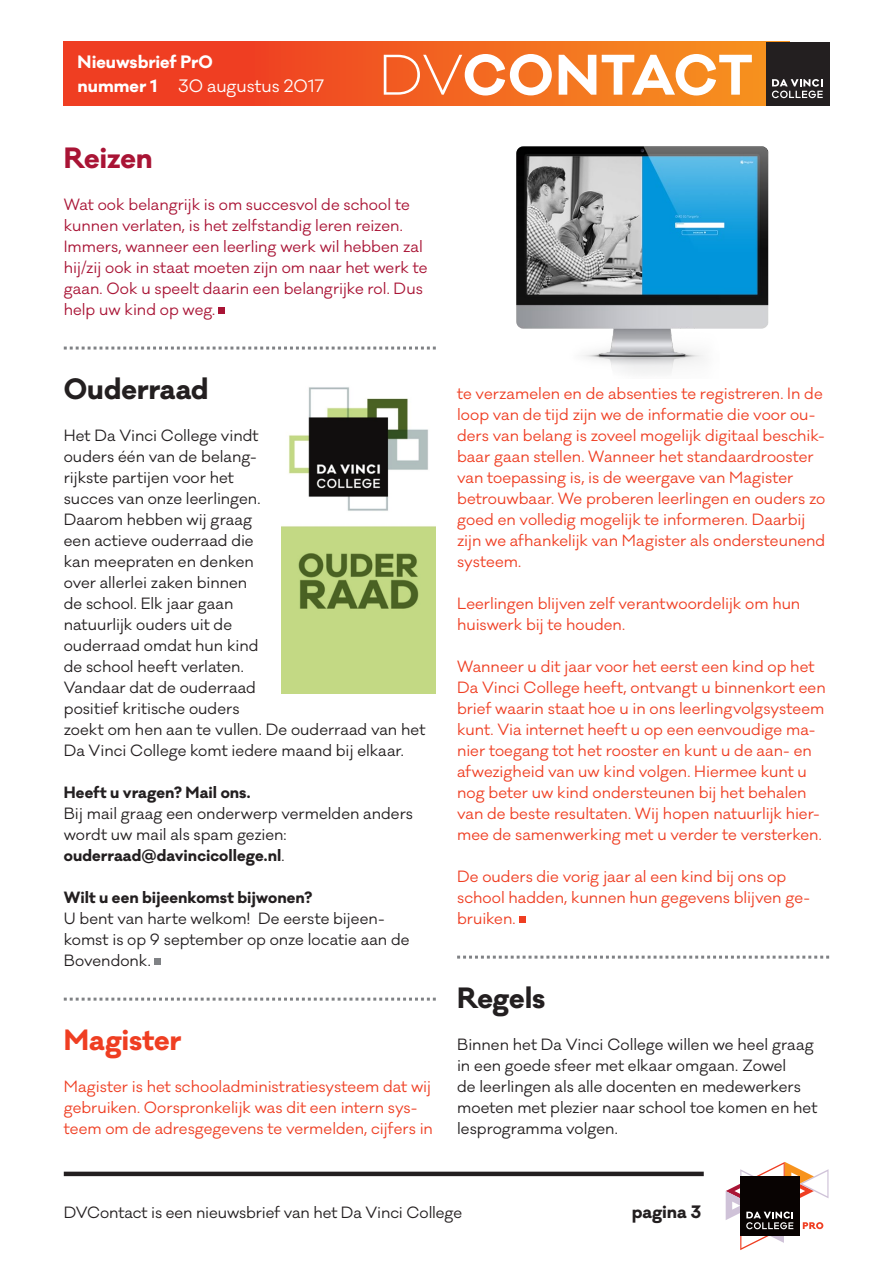
<style>
.page{position:relative;width:893px;height:1263px;background:#fff}
.page>*{position:absolute;margin:0;border:0;box-sizing:border-box;transform-origin:0 0}
.t1{font:700 52.5px "Galano Classic";letter-spacing:.01em;color:#fff}
.t2{font:700 27px "Galano Classic";letter-spacing:-.005em;color:#231f20}
.t3{font:700 27px "Galano Classic";color:#ef3e22}
.t4{font:700 27px "Galano Classic";letter-spacing:-.015em;color:#a91435}
.t5{font:700 16.5px/24px "Galano Classic";color:#fff}
.t6{font:700 16.5px "Galano Classic";color:#231f20}
.t7{font:15px/21px "Galano Classic";color:#ef3e22}
.t8{font:15px/21px "Galano Classic";color:#231f20}
.t9{font:15px/21px "Galano Classic";color:#a91435}
.t10{font:700 15px "Galano Classic";letter-spacing:.005em;color:#231f20}
.s1{font-weight:400}
.s2{font-weight:300}
.s3{font-weight:700}
</style>
<div class="page">
<hr style="left:64px;top:1172px;width:640px;height:4px;background:#231f20">
<svg style="left:726px;top:1162px;width:102px;height:88px"></svg>
<div style="left:64px;top:42px;width:726px;height:63px;background:linear-gradient(to right,#ee2f23,#f7941f)"></div>
<div style="left:766px;top:42px;width:63px;height:63px;background:#231f20"></div>
<svg style="left:772px;top:79px;width:51px;height:19px"></svg>
<div style="left:219px;top:307px;width:6px;height:7px;background:#a91435"></div>
<svg style="left:64px;top:347px;width:372px;height:3px"></svg>
<div style="left:154px;top:958px;width:7px;height:7px;background:#808285"></div>
<svg style="left:64px;top:998px;width:372px;height:3px"></svg>
<div style="left:519px;top:916px;width:7px;height:7px;background:#ef3e22"></div>
<svg style="left:457px;top:956px;width:372px;height:3px"></svg>
<img style="left:516px;top:146px;width:253px;height:228px">
<img style="left:281px;top:387px;width:155px;height:306px">
<p class="t5" style="left:78px;top:50px;width:248px">Nieuwsbrief PrO<br>nummer 1 <span class="s1">30 augustus 2017</span></p>
<h1 class="t1" style="left:379px;top:40px;width:376px"><span class="s2">DV</span>CONTACT</h1>
<h2 class="t4" style="left:64px;top:140px;width:90px">Reizen</h2>
<p class="t9" style="left:64px;top:194px;width:365px">Wat ook belangrijk is om succesvol de school te kunnen verlaten, is het zelfstandig leren reizen.<br>Immers, wanneer een leerling werk wil hebben zal hij/zij ook in staat moeten zijn om naar het werk te gaan. Ook u speelt daarin een belangrijke rol. Dus help uw kind op weg.</p>
<h2 class="t2" style="left:64px;top:371px;width:147px">Ouderraad</h2>
<p class="t8" style="left:64px;top:425px;width:363px">Het Da Vinci College vindt<br>ouders één van de belang-<br>rijkste partijen voor het<br>succes van onze leerlingen.<br>Daarom hebben wij graag<br>een actieve ouderraad die<br>kan meepraten en denken<br>over allerlei zaken binnen<br>de school. Elk jaar gaan<br>natuurlijk ouders uit de<br>ouderraad omdat hun kind<br>de school heeft verlaten.<br>Vandaar dat de ouderraad<br>positief kritische ouders<br>zoekt om hen aan te vullen. De ouderraad van het<br>Da Vinci College komt iedere maand bij elkaar.</p>
<p class="t10" style="left:64px;top:782px;width:188px">Heeft u vragen? Mail ons.</p>
<p class="t8" style="left:64px;top:803px;width:351px">Bij mail graag een onderwerp vermelden anders wordt uw mail als spam gezien: <span class="s3">ouderraad@davincicollege.nl</span>.</p>
<p class="t10" style="left:64px;top:887px;width:250px">Wilt u een bijeenkomst bijwonen?</p>
<p class="t8" style="left:64px;top:908px;width:347px">U bent van harte welkom! De eerste bijeen&shy;komst is op 9 september op onze locatie aan de<br>Bovendonk.</p>
<h2 class="t3" style="left:64px;top:1022px;width:119px">Magister</h2>
<p class="t7" style="left:64px;top:1076px;width:371px">Magister is het schooladministratiesysteem dat wij gebruiken. Oorspronkelijk was dit een intern sys&shy;teem om de adresgegevens te vermelden, cijfers in</p>
<p class="t7" style="left:457px;top:383px;width:370px">te verzamelen en de absenties te registreren. In de loop van de tijd zijn we de informatie die voor ou&shy;ders van belang is zoveel mogelijk digitaal beschik&shy;baar gaan stellen. Wanneer het standaardrooster van toepassing is, is de weergave van Magister betrouwbaar. We proberen leerlingen en ouders zo goed en volledig mogelijk te informeren. Daarbij zijn we afhankelijk van Magister als ondersteunend systeem.</p>
<p class="t7" style="left:457px;top:593px;width:345px">Leerlingen blijven zelf verantwoordelijk om hun huiswerk bij te houden.</p>
<p class="t7" style="left:457px;top:656px;width:370px">Wanneer u dit jaar voor het eerst een kind op het Da Vinci College heeft, ontvangt u binnenkort een brief waarin staat hoe u in ons leerlingvolgsysteem kunt. Via internet heeft u op een eenvoudige ma&shy;nier toegang tot het rooster en kunt u de aan- en afwezigheid van uw kind volgen. Hiermee kunt u nog beter uw kind ondersteunen bij het behalen van de beste resultaten. Wij hopen natuurlijk hier&shy;mee de samenwerking met u verder te versterken.</p>
<p class="t7" style="left:457px;top:866px;width:354px">De ouders die vorig jaar al een kind bij ons op school hadden, kunnen hun gegevens blijven ge&shy;bruiken.</p>
<h2 class="t2" style="left:457px;top:980px;width:90px">Regels</h2>
<p class="t8" style="left:457px;top:1034px;width:362px">Binnen het Da Vinci College willen we heel graag in een goede sfeer met elkaar omgaan. Zowel<br>de leerlingen als alle docenten en medewerkers moeten met plezier naar school toe komen en het lesprogramma volgen.</p>
<p class="t8" style="left:64px;top:1202px;width:400px">DVContact is een nieuwsbrief van het Da Vinci College</p>
<p class="t6" style="left:632px;top:1201px;width:71px">pagina 3</p>
</div>
